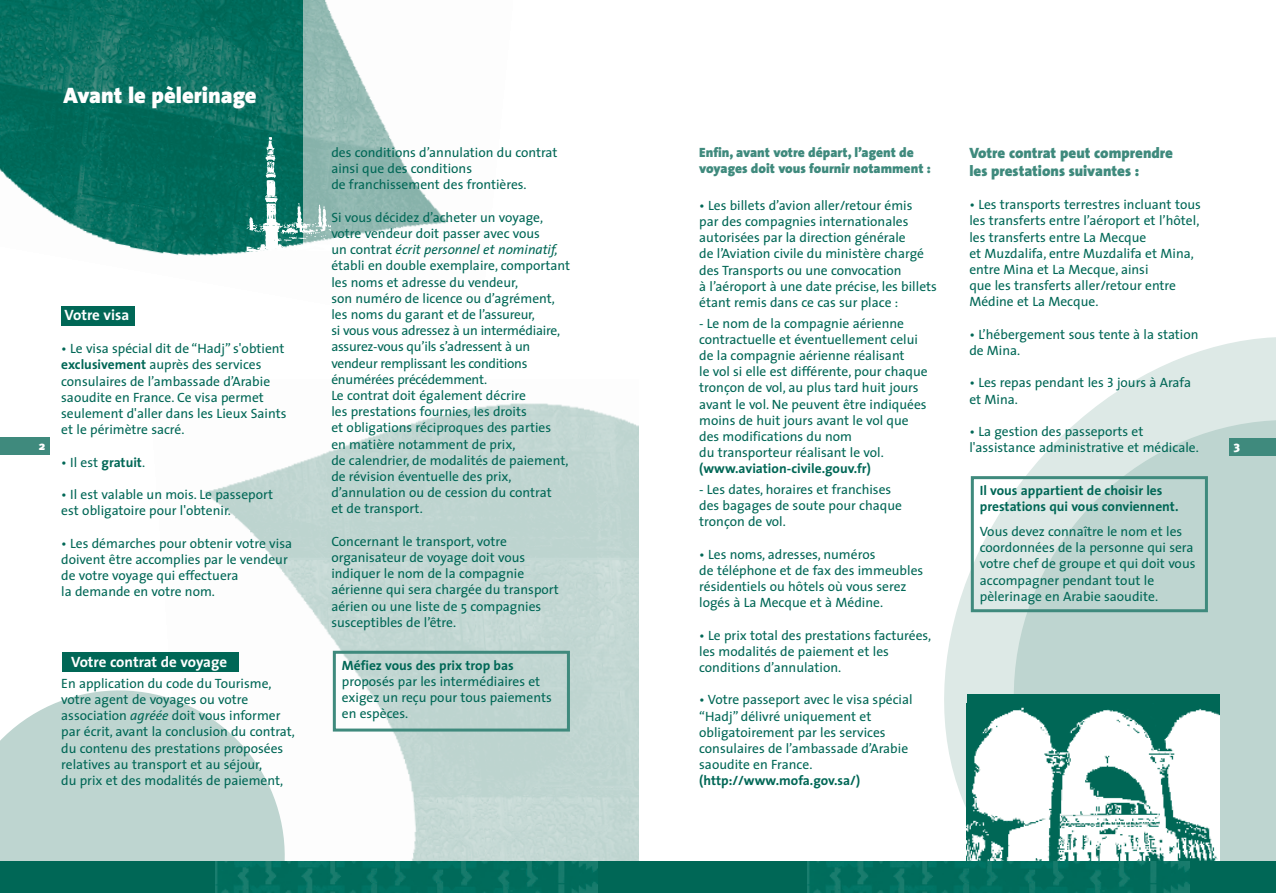
<style>
.page{position:relative;width:1276px;height:893px;background:#fff}
.page>*{position:absolute;margin:0;border:0;box-sizing:border-box;transform-origin:0 0}
.t1{font:900 22.5px "The Sans";color:#fff}
.t2{font:900 15px/18px "The Sans";color:#3f8a7d}
.t3{font:700 15px "The Sans";letter-spacing:-.005em;color:#fff}
.t4{font:13.5px/16.2px "The Sans";color:#006756}
.t5{font:700 13.5px/16.2px "The Sans";color:#006756}
.t6{font:900 13.5px/16.2px "The Sans";color:#3f8a7d}
.t7{font:900 12px "Meta Plus";color:#fff}
.s1{font-style:italic}
.s2{font-family:"The Sans Caps"}
.s3{font-weight:700}
</style>
<div class="page">
<img style="left:148px;top:403px;width:490px;height:458px">
<svg style="left:0;top:669px;width:306px;height:192px;fill:#bed5d0"></svg>
<svg style="left:944px;top:337px;width:332px;height:470px"></svg>
<svg style="left:981px;top:385px;width:295px;height:476px;fill:#bed5d0"></svg>
<img style="left:0;top:0;width:303px;height:256px">
<img style="left:303px;top:0;width:146px;height:244px">
<div style="left:61px;top:307px;width:74px;height:19px;background:#006756"></div>
<div style="left:1229px;top:438px;width:47px;height:17px;background:#3f8a7d"></div>
<div style="left:0;top:438px;width:49px;height:17px;background:#3f8a7d"></div>
<div style="left:333px;top:651px;width:237px;height:80px;border:3px solid #3f8a7d"></div>
<div style="left:63px;top:653px;width:176px;height:19px;background:#006756"></div>
<div style="left:971px;top:476px;width:237px;height:136px;border:3px solid #3f8a7d"></div>
<div style="left:966px;top:694px;width:253px;height:168px;background:#006756"></div>
<img style="left:966px;top:707px;width:253px;height:154px">
<div style="left:0;top:861px;width:638px;height:32px;background:#006756"></div>
<img style="left:215px;top:861px;width:383px;height:32px">
<div style="left:638px;top:861px;width:638px;height:32px;background:#006756"></div>
<img style="left:807px;top:861px;width:383px;height:32px">
<img style="left:266px;top:137px;width:9px;height:32px">
<h1 class="t1" style="left:63px;top:87px;width:195px">Avant le pèlerinage</h1>
<p class="t6" style="left:699px;top:146px;width:233px">Enfin, avant votre départ, l’agent de voyages doit vous fournir notamment :</p>
<p class="t4" style="left:699px;top:198px;width:239px">• Les billets d’avion aller/retour émis<br>par des compagnies internationales autorisées par la direction générale<br>de l’Aviation civile du ministère chargé des Transports ou une convocation<br>à l’aéroport à une date précise, les billets étant remis dans ce cas sur place :</p>
<p class="t4" style="left:699px;top:316px;width:230px">- Le nom de la compagnie aérienne contractuelle et éventuellement celui de la compagnie aérienne réalisant<br>le vol si elle est différente, pour chaque tronçon de vol, au plus tard huit jours avant le vol. Ne peuvent être indiquées moins de huit jours avant le vol que des modifications du nom<br>du transporteur réalisant le vol.</p>
<p class="t5" style="left:699px;top:462px;width:173px">(www.aviation-civile.gouv.fr)</p>
<p class="t4" style="left:699px;top:482px;width:204px">- Les dates, horaires et franchises des bagages de soute pour chaque tronçon de vol.</p>
<p class="t4" style="left:699px;top:547px;width:225px">• Les noms, adresses, numéros<br>de téléphone et de fax des immeubles résidentiels ou hôtels où vous serez logés à La Mecque et à Médine.</p>
<p class="t4" style="left:699px;top:628px;width:233px">• Le prix total des prestations facturées, les modalités de paiement et les conditions d’annulation.</p>
<p class="t4" style="left:699px;top:693px;width:215px">• Votre passeport avec le visa spécial “Hadj” délivré uniquement et obligatoirement par les services consulaires de l’ambassade d’Arabie saoudite en France.</p>
<p class="t5" style="left:699px;top:774px;width:162px">(http://www.mofa.gov.sa/)</p>
<p class="t4" style="left:331px;top:146px;width:228px">des conditions d’annulation du contrat ainsi que des conditions<br>de franchissement des frontières.</p>
<p class="t4" style="left:331px;top:210px;width:240px">Si vous décidez d’acheter un voyage, votre vendeur doit passer avec vous<br>un contrat <span class="s1">écrit personnel et nominatif, </span>établi en double exemplaire, comportant les noms et adresse du vendeur,<br>son numéro de licence ou d’agrément, les noms du garant et de l’assureur,<br>si vous vous adressez à un intermédiaire, assurez-vous qu’ils s’adressent à un vendeur remplissant les conditions énumérées précédemment.<br>Le contrat doit également décrire<br>les prestations fournies, les droits<br>et obligations réciproques des parties<br>en matière notamment de prix,<br>de calendrier, de modalités de paiement, de révision éventuelle des prix, d’annulation ou de cession du contrat<br>et de transport.</p>
<p class="t4" style="left:331px;top:534px;width:229px">Concernant le transport, votre organisateur de voyage doit vous indiquer le nom de la compagnie aérienne qui sera chargée du transport aérien ou une liste de 5 compagnies susceptibles de l’être.</p>
<p class="t5" style="left:342px;top:658px;width:173px">Méfiez vous des prix trop bas</p>
<p class="t4" style="left:342px;top:675px;width:211px">proposés par les intermédiaires et exigez un reçu pour tous paiements en espèces.</p>
<p class="t2" style="left:969px;top:145px;width:205px">Votre contrat peut comprendre les prestations suivantes :</p>
<p class="t4" style="left:969px;top:198px;width:233px">• Les transports terrestres incluant tous les transferts entre l’aéroport et l’hôtel, les transferts entre La Mecque<br>et Muzdalifa, entre Muzdalifa et Mina, entre Mina et La Mecque, ainsi<br>que les transferts aller/retour entre Médine et La Mecque.</p>
<p class="t4" style="left:969px;top:327px;width:231px">• L’hébergement sous tente à la station de Mina.</p>
<p class="t4" style="left:969px;top:376px;width:223px">• Les repas pendant les <span class="s2">3</span> jours à Arafa et Mina.</p>
<p class="t4" style="left:969px;top:425px;width:231px">• La gestion des passeports et l'assistance administrative et médicale.</p>
<p class="t5" style="left:980px;top:484px;width:200px">Il vous appartient de choisir les prestations qui vous conviennent.</p>
<p class="t4" style="left:980px;top:525px;width:217px">Vous devez connaître le nom et les coordonnées de la personne qui sera votre chef de groupe et qui doit vous accompagner pendant tout le pèlerinage en Arabie saoudite.</p>
<p class="t3" style="left:65px;top:309px;width:66px">Votre visa</p>
<p class="t4" style="left:61px;top:342px;width:227px">• Le visa spécial dit de “Hadj” s'obtient <span class="s3">exclusivement</span> auprès des services consulaires de l’ambassade d’Arabie saoudite en France. Ce visa permet seulement d'aller dans les Lieux Saints et le périmètre sacré.</p>
<p class="t4" style="left:61px;top:455px;width:85px">• Il est <span class="s3">gratuit</span>.</p>
<p class="t4" style="left:61px;top:488px;width:213px">• Il est valable un mois. Le passeport est obligatoire pour l'obtenir.</p>
<p class="t4" style="left:61px;top:536px;width:232px">• Les démarches pour obtenir votre visa doivent être accomplies par le vendeur de votre voyage qui effectuera<br>la demande en votre nom.</p>
<p class="t7" style="left:39px;top:439px;width:8px">2</p>
<p class="t7" style="left:1234px;top:439px;width:8px">3</p>
<p class="t3" style="left:71px;top:656px;width:157px">Votre contrat de voyage</p>
<p class="t4" style="left:61px;top:676px;width:235px">En application du code du Tourisme, votre agent de voyages ou votre association <span class="s1">agréée</span> doit vous informer par écrit, avant la conclusion du contrat, du contenu des prestations proposées relatives au transport et au séjour,<br>du prix et des modalités de paiement,</p>
</div>
